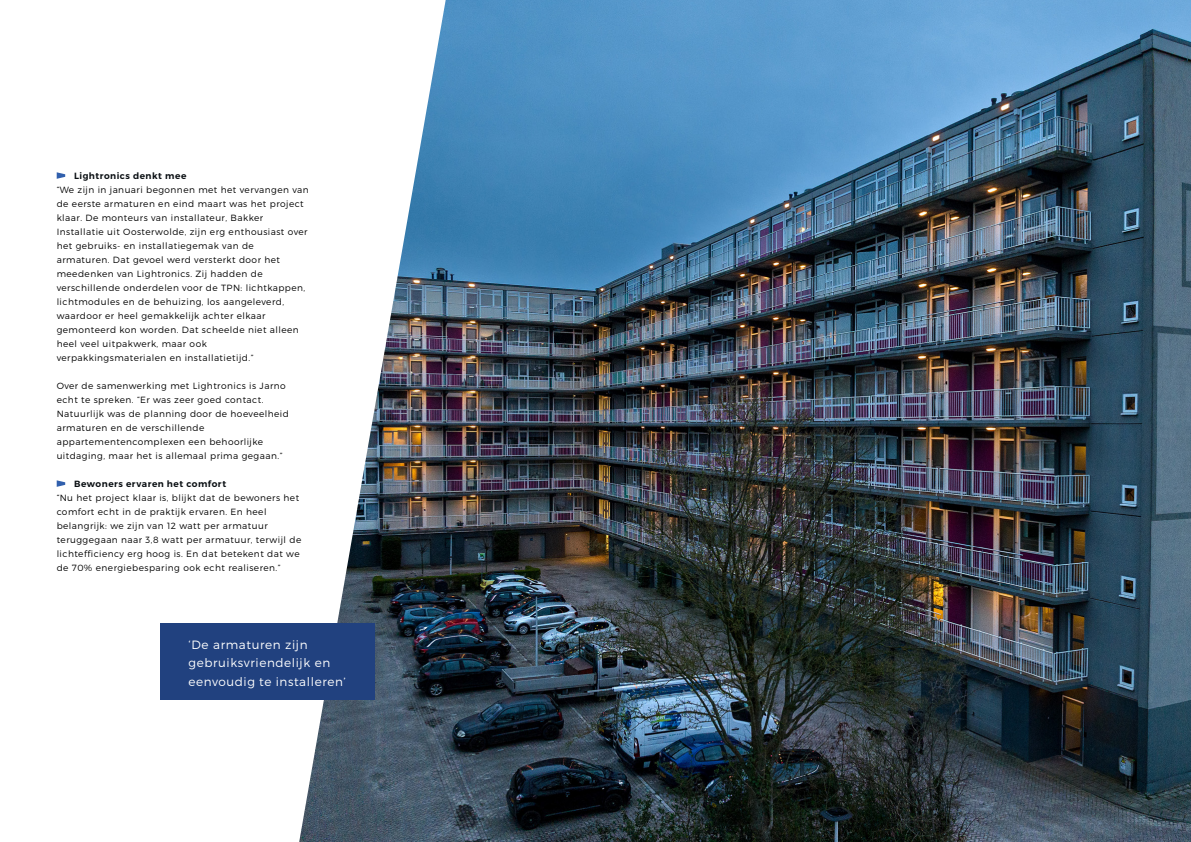
<style>
.page{position:relative;width:1191px;height:842px;background:#fff}
.page>*{position:absolute;margin:0;border:0;box-sizing:border-box;transform-origin:0 0}
.t1{font:12px/18px "Trueno Lt";letter-spacing:.05em;color:#fff}
.t2{font:9px/14px "Trueno Lt";letter-spacing:.05em;color:#000}
.t3{font:9px "Trueno S Bd";letter-spacing:.055em;color:#0a0f13}
</style>
<div class="page">
<img style="left:299px;top:0;width:892px;height:842px">
<svg style="left:57px;top:172px;width:8px;height:7px"></svg>
<svg style="left:57px;top:480px;width:8px;height:7px"></svg>
<div style="left:160px;top:624px;width:214px;height:76px;background:#21417f"></div>
<p class="t3" style="left:74px;top:170px;width:114px">Lightronics denkt mee</p>
<p class="t2" style="left:57px;top:182px;width:254px">“We zijn in januari begonnen met het vervangen van de eerste armaturen en eind maart was het project klaar. De monteurs van installateur, Bakker Installatie uit Oosterwolde, zijn erg enthousiast over het gebruiks- en installatiegemak van de armaturen. Dat gevoel werd versterkt door het meedenken van Lightronics. Zij hadden de verschillende onderdelen voor de TPN: lichtkappen, lichtmodules en de behuizing, los aangeleverd, waardoor er heel gemakkelijk achter elkaar gemonteerd kon worden. Dat scheelde niet alleen heel veel uitpakwerk, maar ook verpakkingsmaterialen en installatietijd.”</p>
<p class="t2" style="left:57px;top:378px;width:234px">Over de samenwerking met Lightronics is Jarno echt te spreken. “Er was zeer goed contact.<br>Natuurlijk was de planning door de hoeveelheid armaturen en de verschillende appartementencomplexen een behoorlijke uitdaging, maar het is allemaal prima gegaan.”</p>
<p class="t3" style="left:74px;top:478px;width:153px">Bewoners ervaren het comfort</p>
<p class="t2" style="left:57px;top:490px;width:246px">“Nu het project klaar is, blijkt dat de bewoners het comfort echt in de praktijk ervaren. En heel belangrijk: we zijn van 12 watt per armatuur teruggegaan naar 3,8 watt per armatuur, terwijl de lichtefficiency erg hoog is. En dat betekent dat we de 70% energiebesparing ook echt realiseren.”</p>
<h1 class="t1" style="left:189px;top:636px;width:159px">‘De armaturen zijn gebruiksvriendelijk en eenvoudig te installeren’</h1>
</div>
